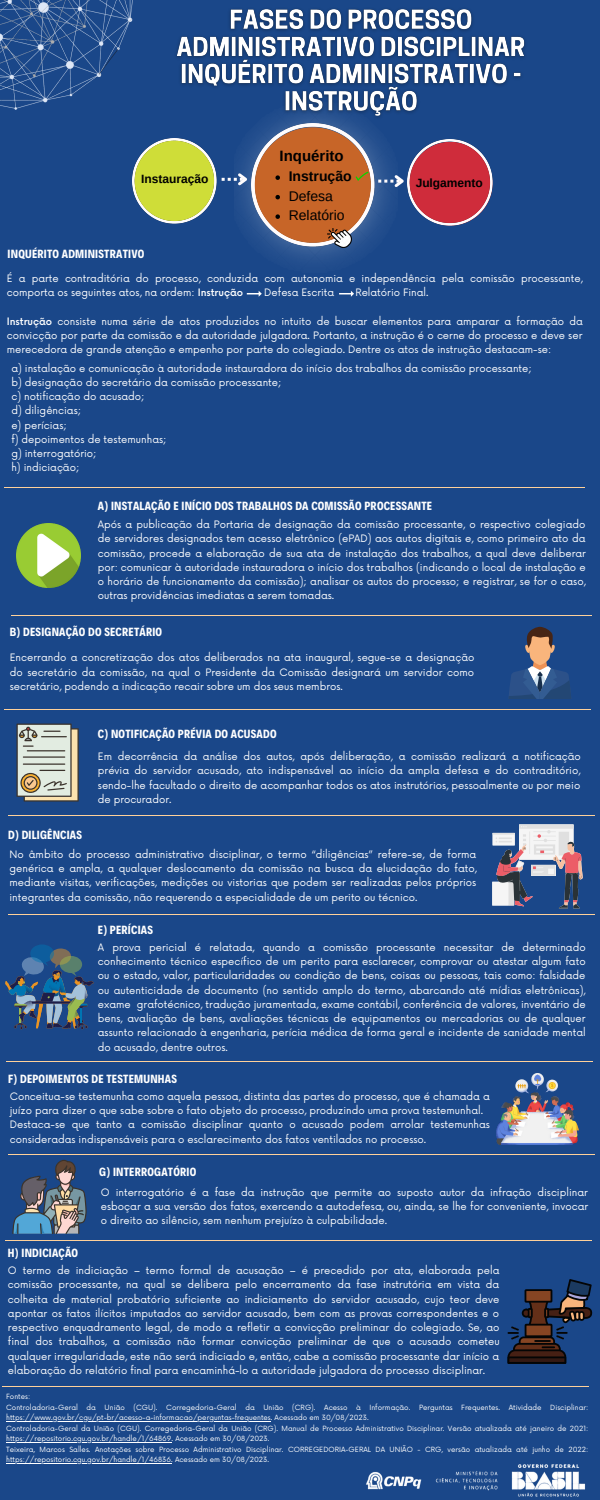
<style>
.page{position:relative;width:600px;height:1500px;background:#1a4789}
.page>*{position:absolute;margin:0;border:0;box-sizing:border-box;transform-origin:0 0}
.t1{font:700 15px "Arimo";color:#000}
.t2{font:14px "Arimo";color:#000}
.t3{font:700 14px "Arimo";color:#000}
.t4{font:700 12px "Decalotype";letter-spacing:.02em;color:#fff}
.t5{font:700 12px "Arimo";color:#000}
.t6{font:10px/14.2px "Now";color:#fff;text-align:justify}
.t7{font:7px/10.5px "Now";color:#fff}
.s1{font-weight:500}
</style>
<div class="page">
<hr style="left:5px;top:487px;width:580px;height:1px;background:#ffd19a">
<hr style="left:11px;top:615px;width:581px;height:1px;background:#ffd19a">
<hr style="left:6px;top:1061px;width:586px;height:1px;background:#ffd19a">
<img style="left:238px;top:139px;width:153px;height:124px">
<svg style="left:222px;top:171px;width:29px;height:17px"></svg>
<img style="left:407px;top:140px;width:86px;height:85px">
<img style="left:251px;top:125px;width:123px;height:121px">
<img style="left:132px;top:138px;width:85px;height:85px">
<img style="left:0;top:0;width:133px;height:110px">
<svg style="left:378px;top:172px;width:26px;height:18px"></svg>
<img style="left:327px;top:228px;width:25px;height:20px">
<hr style="left:5px;top:709px;width:586px;height:1px;background:#ffd19a">
<hr style="left:8px;top:816px;width:587px;height:1px;background:#ffd19a">
<img style="left:16px;top:524px;width:64px;height:63px">
<svg style="left:508px;top:627px;width:63px;height:72px"></svg>
<svg style="left:356px;top:172px;width:12px;height:9px"></svg>
<hr style="left:8px;top:914px;width:586px;height:1px;background:#ffd19a">
<hr style="left:8px;top:1154px;width:586px;height:1px;background:#ffd19a">
<hr style="left:5px;top:1240px;width:586px;height:1px;background:#ffd19a">
<svg style="left:492px;top:825px;width:91px;height:84px"></svg>
<hr style="left:3px;top:1387px;width:586px;height:1px;background:#ffd19a">
<img style="left:366px;top:1464px;width:220px;height:33px">
<svg style="left:5px;top:944px;width:89px;height:85px"></svg>
<svg style="left:12px;top:1160px;width:75px;height:74px"></svg>
<svg style="left:508px;top:1279px;width:84px;height:85px"></svg>
<img style="left:496px;top:1074px;width:83px;height:70px">
<svg style="left:339px;top:291px;width:15px;height:6px"></svg>
<svg style="left:247px;top:291px;width:15px;height:6px"></svg>
<svg style="left:17px;top:724px;width:62px;height:78px;background:#bfbfaf"></svg>
<img style="left:176px;top:9px;width:349px;height:116px">
<svg style="left:275px;top:175px;width:5px;height:5px"></svg>
<svg style="left:275px;top:195px;width:5px;height:4px"></svg>
<svg style="left:275px;top:214px;width:5px;height:5px"></svg>
<hr style="left:6px;top:1421px;width:265px;height:1px;background:#fff">
<hr style="left:6px;top:1442px;width:166px;height:1px;background:#fff">
<hr style="left:6px;top:1463px;width:165px;height:1px;background:#fff">
<p class="t1" style="left:280px;top:148px;width:66px">Inquérito</p>
<p class="t3" style="left:289px;top:169px;width:64px">Instrução</p>
<p class="t2" style="left:289px;top:188px;width:46px">Defesa</p>
<p class="t2" style="left:289px;top:208px;width:57px">Relatório</p>
<p class="t5" style="left:141px;top:172px;width:69px">Instauração</p>
<p class="t5" style="left:416px;top:176px;width:69px">Julgamento</p>
<p class="t4" style="left:8px;top:246px;width:138px">INQUÉRITO ADMINISTRATIVO</p>
<p class="t6" style="left:7px;top:272px;width:577px">É a parte contraditória do processo, conduzida com autonomia e independência pela comissão processante, comporta os seguintes atos, na ordem: <span class="s1">Instrução</span></p>
<p class="t6" style="left:264px;top:286px;width:72px">Defesa Escrita</p>
<p class="t6" style="left:355px;top:286px;width:75px">Relatório Final.</p>
<p class="t6" style="left:7px;top:315px;width:578px"><span class="s1">Instrução</span> consiste numa série de atos produzidos no intuito de buscar elementos para amparar a formação da convicção por parte da comissão e da autoridade julgadora. Portanto, a instrução é o cerne do processo e deve ser merecedora de grande atenção e empenho por parte do colegiado. Dentre os atos de instrução destacam-se:</p>
<p class="t6" style="left:11px;top:361px;width:522px">a) instalação e comunicação à autoridade instauradora do início dos trabalhos da comissão processante;</p>
<p class="t6" style="left:11px;top:376px;width:272px">b) designação do secretário da comissão processante;</p>
<p class="t6" style="left:11px;top:390px;width:135px">c) notificação do acusado;</p>
<p class="t6" style="left:11px;top:404px;width:71px">d) diligências;</p>
<p class="t6" style="left:11px;top:418px;width:57px">e) perícias;</p>
<p class="t6" style="left:11px;top:433px;width:157px">f) depoimentos de testemunhas;</p>
<p class="t6" style="left:11px;top:447px;width:87px">g) interrogatório;</p>
<p class="t6" style="left:11px;top:461px;width:70px">h) indiciação;</p>
<p class="t4" style="left:98px;top:498px;width:336px">A) INSTALAÇÃO E INÍCIO DOS TRABALHOS DA COMISSÃO PROCESSANTE</p>
<p class="t6" style="left:98px;top:518px;width:490px">Após a publicação da Portaria de designação da comissão processante, o respectivo colegiado de servidores designados tem acesso eletrônico (ePAD) aos autos digitais e, como primeiro ato da comissão, procede a elaboração de sua ata de instalação dos trabalhos, a qual deve deliberar por: comunicar à autoridade instauradora o início dos trabalhos (indicando o local de instalação e o horário de funcionamento da comissão); analisar os autos do processo; e registrar, se for o caso, outras providências imediatas a serem tomadas.</p>
<p class="t4" style="left:10px;top:624px;width:154px">B) DESIGNAÇÃO DO SECRETÁRIO</p>
<p class="t6" style="left:10px;top:651px;width:466px">Encerrando a concretização dos atos deliberados na ata inaugural, segue-se a designação do secretário da comissão, na qual o Presidente da Comissão designará um servidor como secretário, podendo a indicação recair sobre um dos seus membros.</p>
<p class="t4" style="left:98px;top:726px;width:180px">C) NOTIFICAÇÃO PRÉVIA DO ACUSADO</p>
<p class="t6" style="left:98px;top:750px;width:485px">Em decorrência da análise dos autos, após deliberação, a comissão realizará a notificação prévia do servidor acusado, ato indispensável ao início da ampla defesa e do contraditório, sendo-lhe facultado o direito de acompanhar todos os atos instrutórios, pessoalmente ou por meio de procurador.</p>
<p class="t4" style="left:8px;top:827px;width:75px">D) DILIGÊNCIAS</p>
<p class="t6" style="left:10px;top:848px;width:469px">No âmbito do processo administrativo disciplinar, o termo “diligências” refere-se, de forma genérica e ampla, a qualquer deslocamento da comissão na busca da elucidação do fato, mediante visitas, verificações, medições ou vistorias que podem ser realizadas pelos próprios integrantes da comissão, não requerendo a especialidade de um perito ou técnico.</p>
<p class="t4" style="left:98px;top:922px;width:57px">E) PERÍCIAS</p>
<p class="t6" style="left:98px;top:941px;width:489px">A prova pericial é relatada, quando a comissão processante necessitar de determinado conhecimento técnico específico de um perito para esclarecer, comprovar ou atestar algum fato ou o estado, valor, particularidades ou condição de bens, coisas ou pessoas, tais como: falsidade ou autenticidade de documento (no sentido amplo do termo, abarcando até mídias eletrônicas), exame grafotécnico, tradução juramentada, exame contábil, conferência de valores, inventário de bens, avaliação de bens, avaliações técnicas de equipamentos ou mercadorias ou de qualquer assunto relacionado à engenharia, perícia médica de forma geral e incidente de sanidade mental do acusado, dentre outros.</p>
<p class="t4" style="left:8px;top:1071px;width:170px">F) DEPOIMENTOS DE TESTEMUNHAS</p>
<p class="t6" style="left:10px;top:1090px;width:482px">Conceitua-se testemunha como aquela pessoa, distinta das partes do processo, que é chamada a juízo para dizer o que sabe sobre o fato objeto do processo, produzindo uma prova testemunhal.</p>
<p class="t6" style="left:10px;top:1118px;width:482px">Destaca-se que tanto a comissão disciplinar quanto o acusado podem arrolar testemunhas consideradas indispensáveis para o esclarecimento dos fatos ventilados no processo.</p>
<p class="t4" style="left:99px;top:1164px;width:99px">G) INTERROGATÓRIO</p>
<p class="t6" style="left:101px;top:1185px;width:489px">O interrogatório é a fase da instrução que permite ao suposto autor da infração disciplinar esboçar a sua versão dos fatos, exercendo a autodefesa, ou, ainda, se lhe for conveniente, invocar o direito ao silêncio, sem nenhum prejuízo à culpabilidade.</p>
<p class="t4" style="left:8px;top:1245px;width:72px">H) INDICIAÇÃO</p>
<p class="t6" style="left:8px;top:1264px;width:493px">O termo de indiciação – termo formal de acusação – é precedido por ata, elaborada pela comissão processante, na qual se delibera pelo encerramento da fase instrutória em vista da colheita de material probatório suficiente ao indiciamento do servidor acusado, cujo teor deve apontar os fatos ilícitos imputados ao servidor acusado, bem com as provas correspondentes e o respectivo enquadramento legal, de modo a refletir a convicção preliminar do colegiado. Se, ao final dos trabalhos, a comissão não formar convicção preliminar de que o acusado cometeu qualquer irregularidade, este não será indiciado e, então, cabe a comissão processante dar início a elaboração do relatório final para encaminhá-lo a autoridade julgadora do processo disciplinar.</p>
<p class="t7" style="left:6px;top:1392px;width:26px">Fontes:</p>
<p class="t7" style="left:6px;top:1402px;width:584px">Controladoria-Geral da União (CGU). Corregedoria-Geral da União (CRG). Acesso à Informação. Perguntas Frequentes. Atividade Disciplinar: https://www.gov.br/cgu/pt-br/acesso-a-informacao/perguntas-frequentes. Acessado em 30/08/2023.</p>
<p class="t7" style="left:6px;top:1423px;width:584px">Controladoria-Geral da União (CGU). Corregedoria-Geral da União (CRG). Manual de Processo Administrativo Disciplinar. Versão atualizada até janeiro de 2021: https://repositorio.cgu.gov.br/handle/1/64869. Acessado em 30/08/2023.</p>
<p class="t7" style="left:6px;top:1444px;width:584px">Teixeira, Marcos Salles. Anotações sobre Processo Administrativo Disciplinar. CORREGEDORIA-GERAL DA UNIÃO - CRG, versão atualizada até junho de 2022: https://repositorio.cgu.gov.br/handle/1/46836. Acessado em 30/08/2023.</p>
</div>
